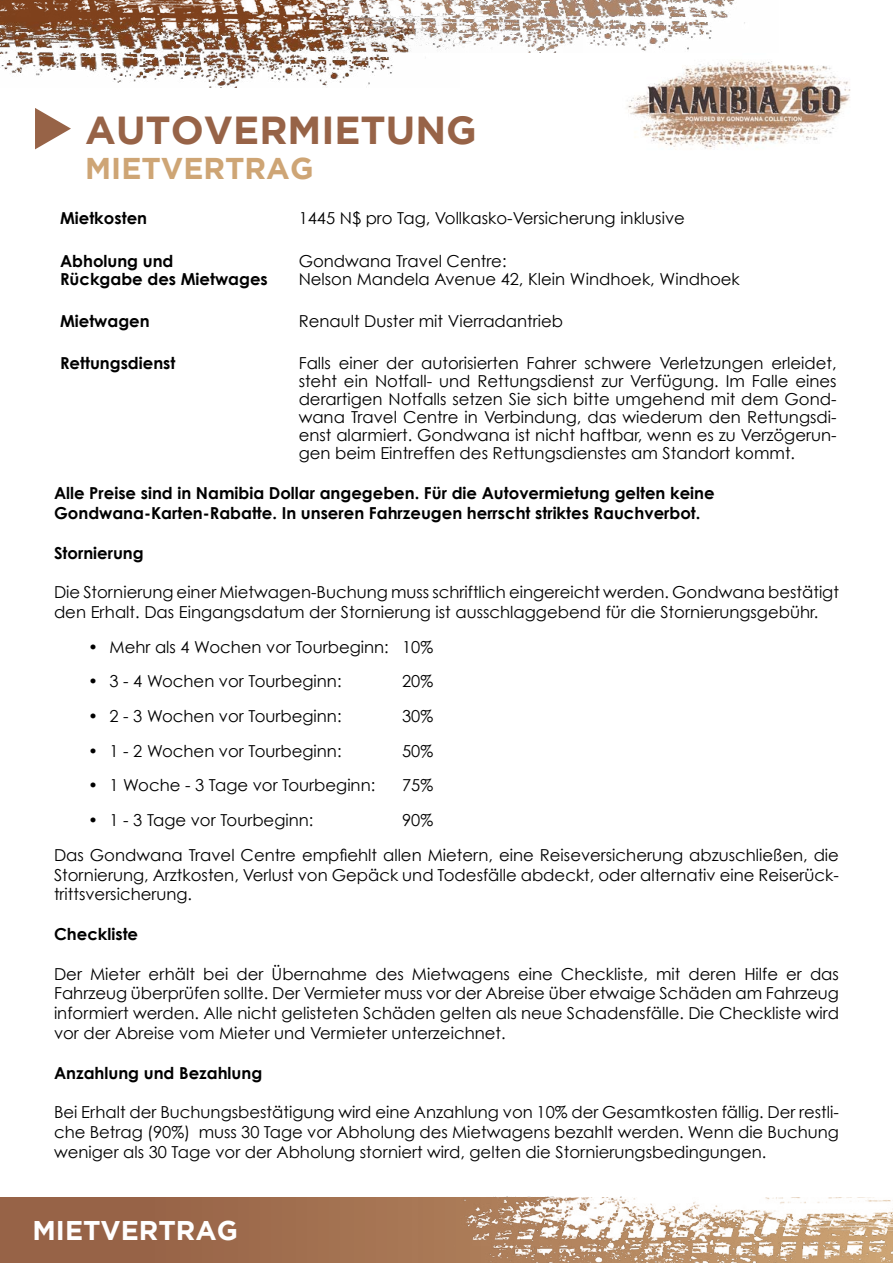
<style>
.page{position:relative;width:893px;height:1263px;background:#fff}
.page>*{position:absolute;margin:0;border:0;box-sizing:border-box;transform-origin:0 0}
.t1{font:700 39px "Gotham";color:#976347}
.t2{font:700 30px "Gotham";color:#cea575}
.t3{font:700 27px "Gotham";color:#fff}
.t4{font:16.5px/19.8px "Century Gothic";color:#000}
.t5{font:700 16.5px/18px "Century Gothic";color:#000}
</style>
<div class="page">
<div style="left:0;top:1197px;width:893px;height:66px;background:linear-gradient(to bottom,#9d6a4c,#9d6a4c)"></div>
<img style="left:419px;top:1196px;width:474px;height:67px">
<svg style="left:35px;top:108px;width:36px;height:41px"></svg>
<img style="left:583px;top:0;width:162px;height:51px">
<img style="left:0;top:53px;width:393px;height:34px">
<img style="left:0;top:0;width:583px;height:53px">
<img style="left:627px;top:60px;width:224px;height:89px">
<h1 class="t1" style="left:85px;top:108px;width:393px">AUTOVERMIETUNG</h1>
<h2 class="t2" style="left:85px;top:151px;width:230px">MIETVERTRAG</h2>
<p class="t5" style="left:60px;top:209px;width:89px">Mietkosten</p>
<p class="t4" style="left:299px;top:208px;width:388px">1445 N$ pro Tag, Vollkasko-Versicherung inklusive</p>
<p class="t5" style="left:60px;top:251px;width:209px">Abholung und<br>Rückgabe des Mietwages</p>
<p class="t4" style="left:299px;top:251px;width:443px;line-height:18px">Gondwana Travel Centre:<br>Nelson Mandela Avenue 42, Klein Windhoek, Windhoek</p>
<p class="t5" style="left:60px;top:312px;width:91px">Mietwagen</p>
<p class="t4" style="left:299px;top:311px;width:266px">Renault Duster mit Vierradantrieb</p>
<p class="t5" style="left:60px;top:354px;width:117px">Rettungsdienst</p>
<p class="t4" style="left:299px;top:354px;width:539px;line-height:18px;text-align:justify">Falls einer der autorisierten Fahrer schwere Verletzungen erleidet, steht ein Notfall- und Rettungsdienst zur Verfügung. Im Falle eines derartigen Notfalls setzen Sie sich bitte umgehend mit dem Gond&shy;wana Travel Centre in Verbindung, das wiederum den Rettungsdi&shy;enst alarmiert. Gondwana ist nicht haftbar, wenn es zu Verzögerun&shy;gen beim Eintreffen des Rettungsdienstes am Standort kommt.</p>
<p class="t5" style="left:54px;top:483px;width:662px;line-height:19.8px">Alle Preise sind in Namibia Dollar angegeben. Für die Autovermietung gelten keine<br>Gondwana-Karten-Rabatte. In unseren Fahrzeugen herrscht striktes Rauchverbot.</p>
<p class="t5" style="left:54px;top:543px;width:91px">Stornierung</p>
<p class="t4" style="left:54px;top:582px;width:786px">Die Stornierung einer Mietwagen-Buchung muss schriftlich eingereicht werden. Gondwana bestätigt den Erhalt. Das Eingangsdatum der Stornierung ist ausschlaggebend für die Stornierungsgebühr.</p>
<p class="t4" style="left:88px;top:636px;width:347px">• Mehr als 4 Wochen vor Tourbeginn: 10%</p>
<p class="t4" style="left:88px;top:671px;width:255px">• 3 - 4 Wochen vor Tourbeginn:</p>
<p class="t4" style="left:402px;top:671px;width:33px">20%</p>
<p class="t4" style="left:88px;top:706px;width:255px">• 2 - 3 Wochen vor Tourbeginn:</p>
<p class="t4" style="left:402px;top:706px;width:33px">30%</p>
<p class="t4" style="left:88px;top:740px;width:255px">• 1 - 2 Wochen vor Tourbeginn:</p>
<p class="t4" style="left:402px;top:740px;width:33px">50%</p>
<p class="t4" style="left:88px;top:775px;width:289px">• 1 Woche - 3 Tage vor Tourbeginn:</p>
<p class="t4" style="left:402px;top:775px;width:33px">75%</p>
<p class="t4" style="left:88px;top:810px;width:227px">• 1 - 3 Tage vor Tourbeginn:</p>
<p class="t4" style="left:54px;top:802px;width:786px;line-height:34.7px;text-indent:348px">90%<br>Das Gondwana Travel Centre empfiehlt allen Mietern, eine Reiseversicherung abzuschließen, die</p>
<p class="t4" style="left:54px;top:864px;width:786px">Stornierung, Arztkosten, Verlust von Gepäck und Todesfälle abdeckt, oder alternativ eine Reiserück&shy;trittsversicherung.</p>
<p class="t5" style="left:54px;top:924px;width:86px">Checkliste</p>
<p class="t4" style="left:54px;top:963px;width:786px;text-align:justify">Der Mieter erhält bei der Übernahme des Mietwagens eine Checkliste, mit deren Hilfe er das Fahrzeug überprüfen sollte. Der Vermieter muss vor der Abreise über etwaige Schäden am Fahrzeug informiert werden. Alle nicht gelisteten Schäden gelten als neue Schadensfälle. Die Checkliste wird vor der Abreise vom Mieter und Vermieter unterzeichnet.</p>
<p class="t5" style="left:54px;top:1063px;width:210px">Anzahlung und Bezahlung</p>
<p class="t4" style="left:54px;top:1102px;width:786px;text-align:justify">Bei Erhalt der Buchungsbestätigung wird eine Anzahlung von 10% der Gesamtkosten fällig. Der restli&shy;che Betrag (90%) muss 30 Tage vor Abholung des Mietwagens bezahlt werden. Wenn die Buchung weniger als 30 Tage vor der Abholung storniert wird, gelten die Stornierungsbedingungen.</p>
<h3 class="t3" style="left:33px;top:1215px;width:207px">MIETVERTRAG</h3>
</div>
